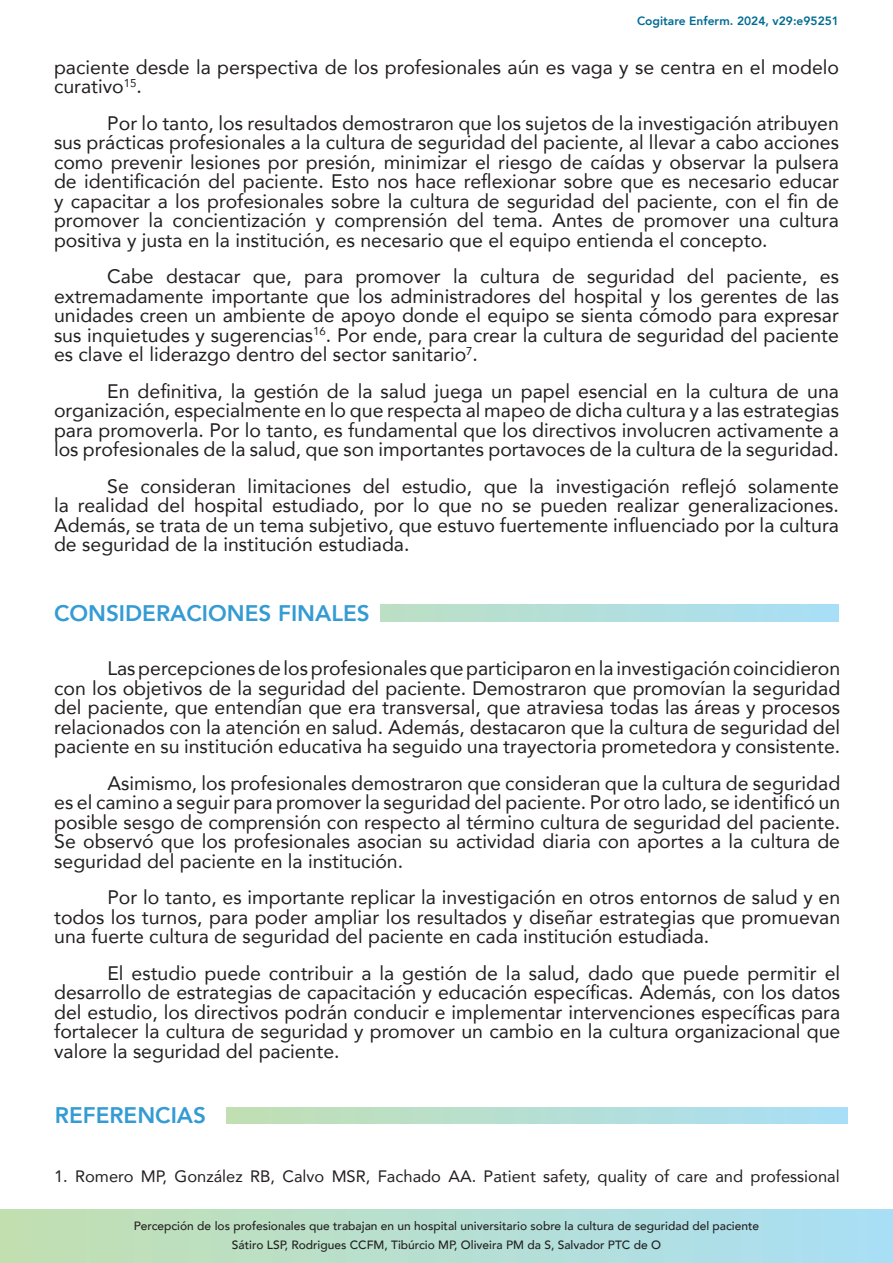
<style>
.page{position:relative;width:893px;height:1263px;background:#fff}
.page>*{position:absolute;margin:0;border:0;box-sizing:border-box;transform-origin:0 0}
.t1{font:800 22.5px "Avenir";color:#349bd3}
.t2{font:19.5px/19.5px "Avenir";color:#231f20;text-align:justify}
.t3{font:16.5px "Avenir";color:#231f20}
.t4{font:500 12px/18.6px "Avenir";color:#231f20;text-align:center}
.t5{font:800 12px "Avenir";color:#006c95}
</style>
<div class="page">
<svg style="left:0;top:1209px;width:893px;height:54px;background:#b6dfd2"></svg>
<div style="left:381px;top:605px;width:458px;height:16px;background:linear-gradient(to right,#bce0c3,#a8dff7)"></div>
<div style="left:227px;top:1107px;width:621px;height:17px;background:linear-gradient(to right,#c2dfb2,#a9dff7)"></div>
<p class="t5" style="left:637px;top:10px;width:203px">Cogitare Enferm. 2024, v29:e95251</p>
<p class="t2" style="left:54px;top:56px;width:787px">paciente desde la perspectiva de los profesionales aún es vaga y se centra en el modelo curativo<sup>15</sup>.</p>
<p class="t2" style="left:54px;top:112px;width:786px;text-indent:53px">Por lo tanto, los resultados demostraron que los sujetos de la investigación atribuyen sus prácticas profesionales a la cultura de seguridad del paciente, al llevar a cabo acciones como prevenir lesiones por presión, minimizar el riesgo de caídas y observar la pulsera de identificación del paciente. Esto nos hace reflexionar sobre que es necesario educar y capacitar a los profesionales sobre la cultura de seguridad del paciente, con el fin de promover la concientización y comprensión del tema. Antes de promover una cultura positiva y justa en la institución, es necesario que el equipo entienda el concepto.</p>
<p class="t2" style="left:54px;top:266px;width:786px;text-indent:53px">Cabe destacar que, para promover la cultura de seguridad del paciente, es extremadamente importante que los administradores del hospital y los gerentes de las unidades creen un ambiente de apoyo donde el equipo se sienta cómodo para expresar sus inquietudes y sugerencias<sup>16</sup>. Por ende, para crear la cultura de seguridad del paciente es clave el liderazgo dentro del sector sanitario<sup>7</sup>.</p>
<p class="t2" style="left:54px;top:380px;width:786px;text-indent:53px">En definitiva, la gestión de la salud juega un papel esencial en la cultura de una organización, especialmente en lo que respecta al mapeo de dicha cultura y a las estrategias para promoverla. Por lo tanto, es fundamental que los directivos involucren activamente a los profesionales de la salud, que son importantes portavoces de la cultura de la seguridad.</p>
<p class="t2" style="left:54px;top:475px;width:786px;text-indent:53px">Se consideran limitaciones del estudio, que la investigación reflejó solamente la realidad del hospital estudiado, por lo que no se pueden realizar generalizaciones.<br>Además, se trata de un tema subjetivo, que estuvo fuertemente influenciado por la cultura de seguridad de la institución estudiada.</p>
<p class="t1" style="left:54px;top:593px;width:317px">CONSIDERACIONES FINALES</p>
<p class="t2" style="left:54px;top:658px;width:788px;text-indent:53px">Las percepciones de los profesionales que participaron en la investigación coincidieron con los objetivos de la seguridad del paciente. Demostraron que promovían la seguridad del paciente, que entendían que era transversal, que atraviesa todas las áreas y procesos relacionados con la atención en salud. Además, destacaron que la cultura de seguridad del paciente en su institución educativa ha seguido una trayectoria prometedora y consistente.</p>
<p class="t2" style="left:54px;top:773px;width:788px;text-indent:53px">Asimismo, los profesionales demostraron que consideran que la cultura de seguridad es el camino a seguir para promover la seguridad del paciente. Por otro lado, se identificó un posible sesgo de comprensión con respecto al término cultura de seguridad del paciente.<br>Se observó que los profesionales asocian su actividad diaria con aportes a la cultura de seguridad del paciente en la institución.</p>
<p class="t2" style="left:54px;top:887px;width:787px;text-indent:53px">Por lo tanto, es importante replicar la investigación en otros entornos de salud y en todos los turnos, para poder ampliar los resultados y diseñar estrategias que promuevan una fuerte cultura de seguridad del paciente en cada institución estudiada.</p>
<p class="t2" style="left:54px;top:963px;width:788px;text-indent:53px">El estudio puede contribuir a la gestión de la salud, dado que puede permitir el desarrollo de estrategias de capacitación y educación específicas. Además, con los datos del estudio, los directivos podrán conducir e implementar intervenciones específicas para fortalecer la cultura de seguridad y promover un cambio en la cultura organizacional que valore la seguridad del paciente.</p>
<p class="t1" style="left:55px;top:1094px;width:153px">REFERENCIAS</p>
<p class="t3" style="left:54px;top:1163px;width:787px">1. Romero MP, González RB, Calvo MSR, Fachado AA. Patient safety, quality of care and professional</p>
<p class="t4" style="left:134px;top:1216px;width:627px">Percepción de los profesionales que trabajan en un hospital universitario sobre la cultura de seguridad del paciente<br>Sátiro LSP, Rodrigues CCFM, Tibúrcio MP, Oliveira PM da S, Salvador PTC de O</p>
</div>
